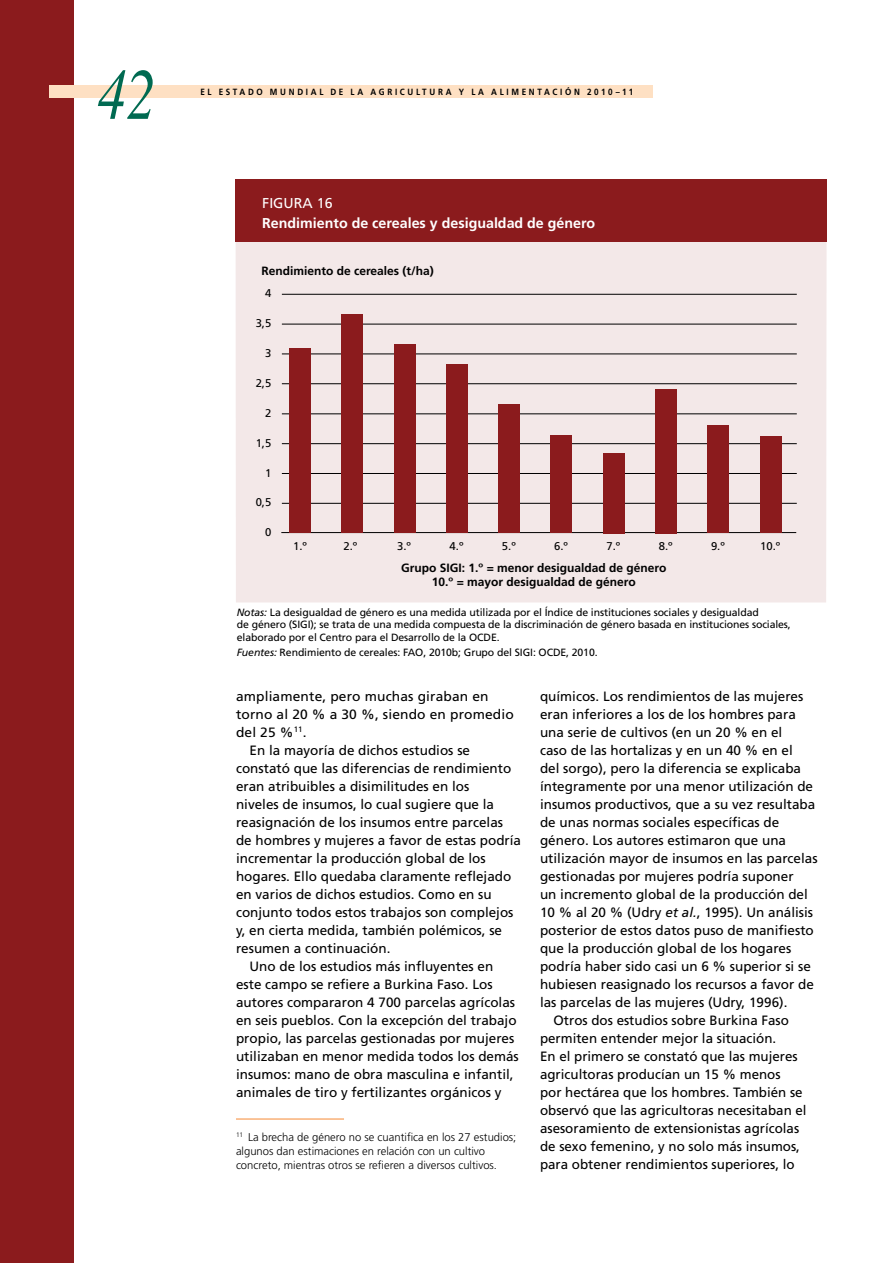
<style>
.page{position:relative;width:893px;height:1263px;background:#fff}
.page>*{position:absolute;margin:0;border:0;box-sizing:border-box;transform-origin:0 0}
.t1{font:italic 72px "Times";color:#006a51;scale:.8 1}
.t2{font:700 14.25px "Frutiger LT Std";color:#fff}
.t3{font:14.25px "Frutiger LT Std";color:#fff}
.t4{font:13.5px "Frutiger LT Std";color:#000}
.t5{font:700 12px/14.2px "Frutiger LT Std";color:#000;text-align:center}
.t6{font:300 11.25px/14.2px "Frutiger LT Std";color:#000}
.t7{font:11.25px "Frutiger LT Std";color:#000}
.t8{font:10.5px/12.6px "Frutiger LT Std";letter-spacing:-.01em;color:#000}
.t9{font:700 9px "Frutiger LT Std";letter-spacing:.33em;color:#000;scale:.9 1}
.s1{font-style:italic}
</style>
<div class="page">
<div style="left:0;top:0;width:74px;height:1263px;background:#8b1b1d"></div>
<div style="left:49px;top:85px;width:604px;height:13px;background:#fee0c3"></div>
<hr style="left:236px;top:1119px;width:108px;height:1px;background:#f68933">
<div style="left:236px;top:242px;width:591px;height:360px;background:#f3e8e8"></div>
<div style="left:236px;top:179px;width:591px;height:63px;background:#8b1b1d"></div>
<hr style="left:282px;top:503px;width:515px;height:1px;background:#000">
<hr style="left:282px;top:473px;width:515px;height:1px;background:#000">
<hr style="left:282px;top:443px;width:515px;height:1px;background:#000">
<hr style="left:282px;top:414px;width:515px;height:1px;background:#000">
<hr style="left:282px;top:383px;width:515px;height:1px;background:#000">
<hr style="left:282px;top:354px;width:515px;height:1px;background:#000">
<hr style="left:282px;top:324px;width:515px;height:1px;background:#000">
<hr style="left:282px;top:294px;width:515px;height:1px;background:#000">
<hr style="left:281px;top:532px;width:515px;height:1px;background:#000">
<div style="left:289px;top:349px;width:21px;height:184px;background:#8b1b1d"></div>
<div style="left:342px;top:314px;width:21px;height:219px;background:#8b1b1d"></div>
<div style="left:394px;top:344px;width:21px;height:189px;background:#8b1b1d"></div>
<div style="left:446px;top:364px;width:21px;height:169px;background:#8b1b1d"></div>
<div style="left:499px;top:404px;width:21px;height:129px;background:#8b1b1d"></div>
<div style="left:551px;top:436px;width:21px;height:97px;background:#8b1b1d"></div>
<div style="left:603px;top:453px;width:21px;height:80px;background:#8b1b1d"></div>
<div style="left:655px;top:389px;width:21px;height:144px;background:#8b1b1d"></div>
<div style="left:708px;top:426px;width:21px;height:107px;background:#8b1b1d"></div>
<div style="left:760px;top:437px;width:21px;height:96px;background:#8b1b1d"></div>
<h1 class="t1" style="left:98px;top:32px;width:74px">42</h1>
<p class="t9" style="left:200px;top:87px;width:24px">El es</p>
<p class="t9" style="left:233px;top:87px;width:21px">tado</p>
<p class="t9" style="left:270px;top:87px;width:71px">mundi al de</p>
<p class="t9" style="left:351px;top:87px;width:51px">l a agricul</p>
<p class="t9" style="left:422px;top:87px;width:236px">tu ra y l a ali me ntaci ón 2010–11</p>
<p class="t3" style="left:262px;top:195px;width:72px">FIGURA 16</p>
<p class="t2" style="left:262px;top:214px;width:334px">Rendimiento de cereales y desigualdad de género</p>
<p class="t5" style="left:261px;top:264px;width:174px">Rendimiento de cereales (t/ha)</p>
<p class="t7" style="left:265px;top:287px;width:8px">4</p>
<p class="t7" style="left:256px;top:317px;width:17px">3,5</p>
<p class="t7" style="left:265px;top:346px;width:8px">3</p>
<p class="t7" style="left:256px;top:376px;width:17px">2,5</p>
<p class="t7" style="left:265px;top:406px;width:8px">2</p>
<p class="t7" style="left:256px;top:436px;width:17px">1,5</p>
<p class="t7" style="left:265px;top:466px;width:8px">1</p>
<p class="t7" style="left:256px;top:496px;width:17px">0,5</p>
<p class="t7" style="left:265px;top:526px;width:8px">0</p>
<p class="t7" style="left:293px;top:539px;width:15px">1.º</p>
<p class="t7" style="left:343px;top:539px;width:15px">2.º</p>
<p class="t7" style="left:397px;top:539px;width:15px">3.º</p>
<p class="t7" style="left:450px;top:539px;width:15px">4.º</p>
<p class="t7" style="left:502px;top:539px;width:15px">5.º</p>
<p class="t7" style="left:554px;top:539px;width:15px">6.º</p>
<p class="t7" style="left:606px;top:539px;width:15px">7.º</p>
<p class="t7" style="left:659px;top:539px;width:15px">8.º</p>
<p class="t7" style="left:711px;top:539px;width:15px">9.º</p>
<p class="t7" style="left:760px;top:539px;width:22px">10.º</p>
<p class="t5" style="left:401px;top:561px;width:267px">Grupo SIGI: 1.º = menor desigualdad de género<br>10.º = mayor desigualdad de género</p>
<p class="t8" style="left:237px;top:606px;width:556px"><span class="s1">Notas:</span> La desigualdad de género es una medida utilizada por el Índice de instituciones sociales y desigualdad<br>de género (SIGI); se trata de una medida compuesta de la discriminación de género basada en instituciones sociales, elaborado por el Centro para el Desarrollo de la OCDE.</p>
<p class="t8" style="left:237px;top:646px;width:362px"><span class="s1">Fuentes:</span> Rendimiento de cereales: FAO, 2010b; Grupo del SIGI: OCDE, 2010.</p>
<p class="t4" style="left:236px;top:688px;width:254px">ampliamente, pero muchas giraban en</p>
<p class="t4" style="left:236px;top:706px;width:279px">torno al 20 % a 30 %, siendo en promedio</p>
<p class="t4" style="left:236px;top:724px;width:72px">del 25 %<sup>11</sup>.</p>
<p class="t4" style="left:249px;top:742px;width:222px">En la mayoría de dichos estudios se</p>
<p class="t4" style="left:236px;top:760px;width:277px">constató que las diferencias de rendimiento</p>
<p class="t4" style="left:236px;top:778px;width:235px">eran atribuibles a disimilitudes en los</p>
<p class="t4" style="left:236px;top:796px;width:260px">niveles de insumos, lo cual sugiere que la</p>
<p class="t4" style="left:236px;top:814px;width:269px">reasignación de los insumos entre parcelas</p>
<p class="t4" style="left:236px;top:832px;width:287px">de hombres y mujeres a favor de estas podría</p>
<p class="t4" style="left:236px;top:850px;width:251px">incrementar la producción global de los</p>
<p class="t4" style="left:236px;top:868px;width:277px">hogares. Ello quedaba claramente reflejado</p>
<p class="t4" style="left:236px;top:886px;width:257px">en varios de dichos estudios. Como en su</p>
<p class="t4" style="left:236px;top:904px;width:279px">conjunto todos estos trabajos son complejos</p>
<p class="t4" style="left:236px;top:922px;width:268px">y, en cierta medida, también polémicos, se</p>
<p class="t4" style="left:236px;top:940px;width:156px">resumen a continuación.</p>
<p class="t4" style="left:249px;top:958px;width:245px">U no de los estudios más influyentes en</p>
<p class="t4" style="left:236px;top:976px;width:258px">este campo se refiere a Burkina Faso. Los</p>
<p class="t4" style="left:236px;top:994px;width:281px">autores compararon 4 700 parcelas agrícolas</p>
<p class="t4" style="left:236px;top:1012px;width:282px">en seis pueblos. Con la excepción del trabajo</p>
<p class="t4" style="left:236px;top:1030px;width:280px">propio, las parcelas gestionadas por mujeres</p>
<p class="t4" style="left:236px;top:1048px;width:284px">utilizaban en menor medida todos los demás</p>
<p class="t4" style="left:236px;top:1066px;width:279px">insumos: mano de obra masculina e infantil,</p>
<p class="t4" style="left:236px;top:1084px;width:267px">animales de tiro y fertilizantes orgánicos y</p>
<p class="t6" style="left:236px;top:1130px;width:282px"><sup>11</sup> La brecha de género no se cuantifica en los 27 estudios; algunos dan estimaciones en relación con un cultivo concreto, mientras otros se refieren a diversos cultivos.</p>
<p class="t4" style="left:540px;top:688px;width:265px">químicos. Los rendimientos de las mujeres</p>
<p class="t4" style="left:540px;top:706px;width:257px">eran inferiores a los de los hombres para</p>
<p class="t4" style="left:540px;top:724px;width:244px">una serie de cultivos (en un 20 % en el</p>
<p class="t4" style="left:540px;top:742px;width:254px">caso de las hortalizas y en un 40 % en el</p>
<p class="t4" style="left:540px;top:760px;width:263px">del sorgo), pero la diferencia se explicaba</p>
<p class="t4" style="left:540px;top:778px;width:275px">íntegramente por una menor utilización de</p>
<p class="t4" style="left:540px;top:796px;width:277px">insumos productivos, que a su vez resultaba</p>
<p class="t4" style="left:540px;top:814px;width:241px">de unas normas sociales específicas de</p>
<p class="t4" style="left:540px;top:832px;width:248px">género. Los autores estimaron que una</p>
<p class="t4" style="left:540px;top:850px;width:279px">utilización mayor de insumos en las parcelas</p>
<p class="t4" style="left:540px;top:868px;width:255px">gestionadas por mujeres podría suponer</p>
<p class="t4" style="left:540px;top:886px;width:269px">un incremento global de la producción del</p>
<p class="t4" style="left:540px;top:904px;width:275px">10 % al 20 % (Udry <span class="s1">et al.</span>, 1995). U n análisis</p>
<p class="t4" style="left:540px;top:922px;width:275px">posterior de estos datos puso de manifiesto</p>
<p class="t4" style="left:540px;top:940px;width:253px">que la producción global de los hogares</p>
<p class="t4" style="left:540px;top:958px;width:272px">podría haber sido casi un 6 % superior si se</p>
<p class="t4" style="left:540px;top:976px;width:275px">hubiesen reasignado los recursos a favor de</p>
<p class="t4" style="left:540px;top:994px;width:249px">las parcelas de las mujeres (Udry, 1996).</p>
<p class="t4" style="left:554px;top:1012px;width:237px">Otros dos estudios sobre Burkina Faso</p>
<p class="t4" style="left:540px;top:1030px;width:238px">permiten entender mejor la situación.</p>
<p class="t4" style="left:540px;top:1048px;width:259px">En el primero se constató que las mujeres</p>
<p class="t4" style="left:540px;top:1066px;width:242px">agricultoras producían un 15 % menos</p>
<p class="t4" style="left:540px;top:1084px;width:264px">por hectárea que los hombres. También se</p>
<p class="t4" style="left:540px;top:1102px;width:268px">observó que las agricultoras necesitaban el</p>
<p class="t4" style="left:540px;top:1120px;width:261px">asesoramiento de extensionistas agrícolas</p>
<p class="t4" style="left:540px;top:1138px;width:261px">de sexo femenino, y no solo más insumos,</p>
<p class="t4" style="left:540px;top:1156px;width:256px">para obtener rendimientos superiores, lo</p>
</div>
